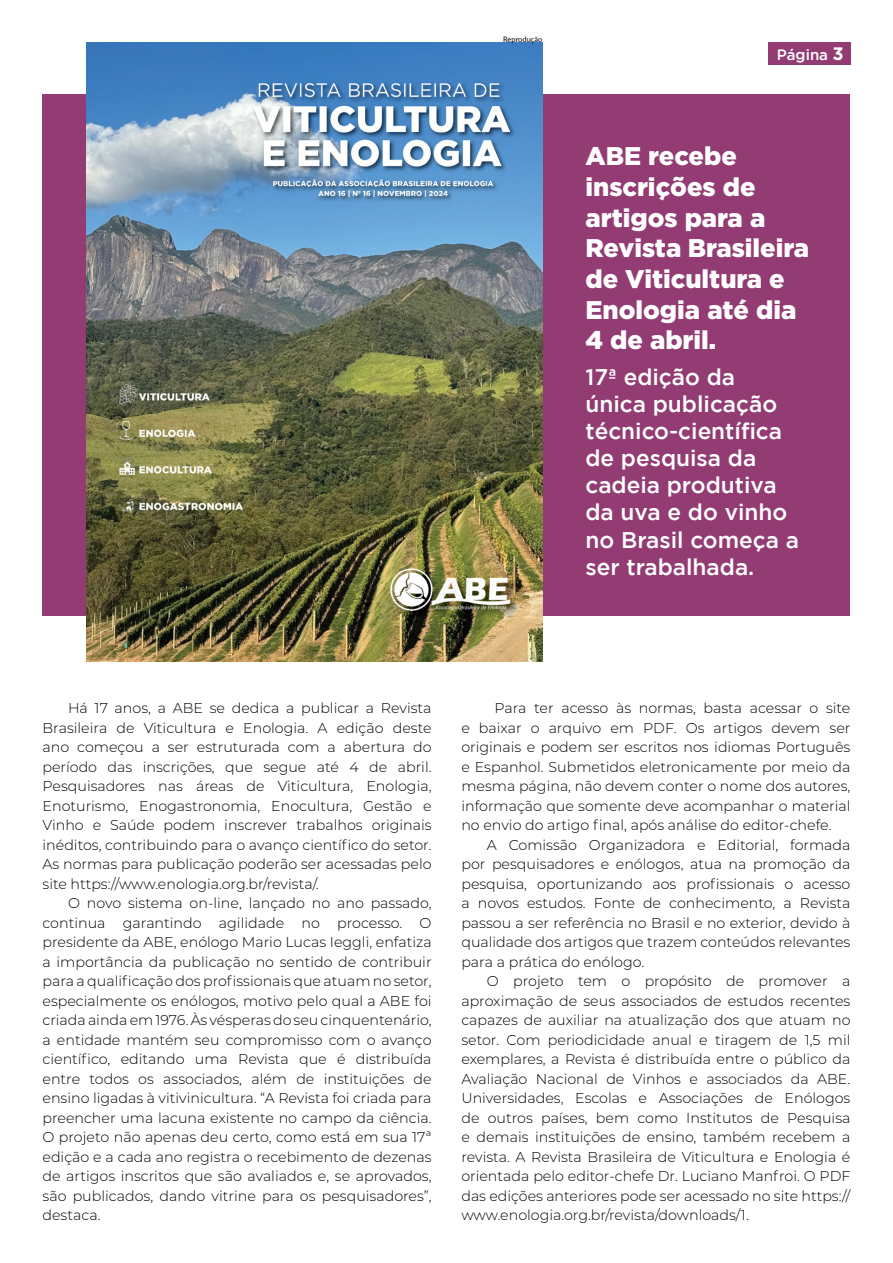
<style>
.page{position:relative;width:893px;height:1263px;background:#fff}
.page>*{position:absolute;margin:0;border:0;box-sizing:border-box;transform-origin:0 0}
.t1{font:900 25.65px/30.8px "Gotham";color:#fff}
.t2{font:500 22.65px/27.2px "Gotham";color:#fff}
.t3{font:500 15px "Gotham";color:#fff}
.t4{font:300 14.25px/19.5px "Montserrat";color:#000;text-align:justify}
.t5{font:7.5px "Lato";color:#000}
.s1{font-weight:700;font-size:18px}
</style>
<div class="page">
<div style="left:768px;top:43px;width:82px;height:22px;background:#933c74"></div>
<div style="left:43px;top:94px;width:807px;height:521px;background:#933c74"></div>
<img style="left:87px;top:43px;width:455px;height:619px">
<p class="t5" style="left:503px;top:33px;width:41px">Reprodução</p>
<p class="t3" style="left:777px;top:46px;width:68px">Página <span class="s1">3</span></p>
<h1 class="t1" style="left:585px;top:140px;width:225px">ABE recebe inscrições de artigos para a<br>Revista Brasileira de Viticultura e<br>Enologia até dia<br>4 de abril.</h1>
<h2 class="t2" style="left:585px;top:363px;width:215px">17ª edição da única publicação técnico-científica de pesquisa da cadeia produtiva da uva e do vinho no Brasil começa a ser trabalhada.</h2>
<p class="t4" style="left:43px;top:698px;width:391px;text-indent:26px">Há 17 anos, a ABE se dedica a publicar a Revista Brasileira de Viticultura e Enologia. A edição deste ano começou a ser estruturada com a abertura do período das inscrições, que segue até 4 de abril.<br>Pesquisadores nas áreas de Viticultura, Enologia, Enoturismo, Enogastronomia, Enocultura, Gestão e Vinho e Saúde podem inscrever trabalhos originais inéditos, contribuindo para o avanço científico do setor.<br>As normas para publicação poderão ser acessadas pelo site https://www.enologia.org.br/revista/.</p>
<p class="t4" style="left:43px;top:893px;width:391px;text-indent:26px">O novo sistema on-line, lançado no ano passado, continua garantindo agilidade no processo. O presidente da ABE, enólogo Mario Lucas Ieggli, enfatiza a importância da publicação no sentido de contribuir para a qualificação dos profissionais que atuam no setor, especialmente os enólogos, motivo pelo qual a ABE foi criada ainda em 1976. Às vésperas do seu cinquentenário, a entidade mantém seu compromisso com o avanço científico, editando uma Revista que é distribuída entre todos os associados, além de instituições de ensino ligadas à vitivinicultura. “A Revista foi criada para preencher uma lacuna existente no campo da ciência.<br>O projeto não apenas deu certo, como está em sua 17ª edição e a cada ano registra o recebimento de dezenas de artigos inscritos que são avaliados e, se aprovados, são publicados, dando vitrine para os pesquisadores”, destaca.</p>
<p class="t4" style="left:461px;top:698px;width:391px;text-indent:33px">Para ter acesso às normas, basta acessar o site e baixar o arquivo em PDF. Os artigos devem ser originais e podem ser escritos nos idiomas Português e Espanhol. Submetidos eletronicamente por meio da mesma página, não devem conter o nome dos autores, informação que somente deve acompanhar o material no envio do artigo final, após análise do editor-chefe.</p>
<p class="t4" style="left:461px;top:835px;width:391px;text-indent:26px">A Comissão Organizadora e Editorial, formada por pesquisadores e enólogos, atua na promoção da pesquisa, oportunizando aos profissionais o acesso a novos estudos. Fonte de conhecimento, a Revista passou a ser referência no Brasil e no exterior, devido à qualidade dos artigos que trazem conteúdos relevantes para a prática do enólogo.</p>
<p class="t4" style="left:461px;top:971px;width:391px;text-indent:26px">O projeto tem o propósito de promover a aproximação de seus associados de estudos recentes capazes de auxiliar na atualização dos que atuam no setor. Com periodicidade anual e tiragem de 1,5 mil exemplares, a Revista é distribuída entre o público da Avaliação Nacional de Vinhos e associados da ABE.<br>Universidades, Escolas e Associações de Enólogos de outros países, bem como Institutos de Pesquisa e demais instituições de ensino, também recebem a revista. A Revista Brasileira de Viticultura e Enologia é orientada pelo editor-chefe Dr. Luciano Manfroi. O PDF das edições anteriores pode ser acessado no site https:// www.enologia.org.br/revista/downloads/1.</p>
</div>
